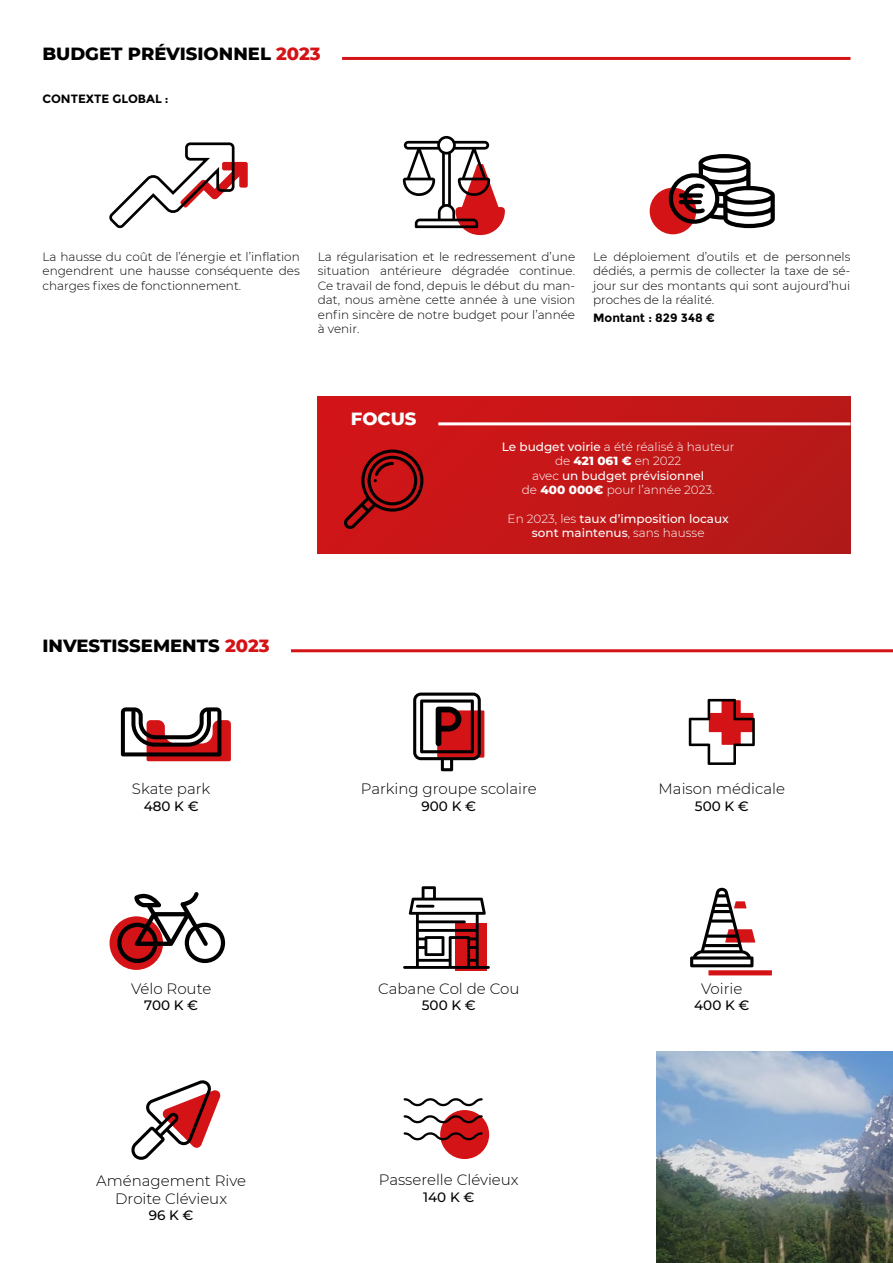
<style>
.page{position:relative;width:893px;height:1263px;background:#fff}
.page>*{position:absolute;margin:0;border:0;box-sizing:border-box;transform-origin:0 0}
.t1{font:800 18px "Montserrat";color:#000}
.t2{font:800 18px "Montserrat";letter-spacing:-.005em;color:#fff}
.t3{font:300 15px/18px "Montserrat";color:#000;text-align:center}
.t4{font:500 13.5px "Montserrat";color:#000}
.t5{font:300 12px/14.4px "Montserrat";color:#000;text-align:justify}
.t6{font:300 12px/14.4px "Montserrat";color:#fff;text-align:center}
.t7{font:500 12px/14.4px "Montserrat";color:#fff;text-align:center}
.t8{font:700 12px "Montserrat";color:#000}
.s1{color:#d41316}
.s2{font-weight:500}
.s3{font-weight:800}
.s4{font-weight:300}
</style>
<div class="page">
<hr style="left:342px;top:57px;width:508px;height:3px;background:#d41316">
<hr style="left:291px;top:649px;width:602px;height:3px;background:#d41316">
<div style="left:318px;top:397px;width:532px;height:157px;background:linear-gradient(to right,#d31518,#b51c1a)"></div>
<svg style="left:344px;top:449px;width:79px;height:80px;background:#a11012"></svg>
<hr style="left:438px;top:422px;width:412px;height:3px;background:#fff">
<div style="left:440px;top:1110px;width:49px;height:49px;background:#d41316;border-radius:50%"></div>
<svg style="left:404px;top:1098px;width:79px;height:8px"></svg>
<svg style="left:404px;top:1132px;width:79px;height:8px"></svg>
<svg style="left:404px;top:1115px;width:79px;height:8px"></svg>
<svg style="left:131px;top:1080px;width:90px;height:80px"></svg>
<svg style="left:690px;top:888px;width:82px;height:87px"></svg>
<svg style="left:121px;top:707px;width:110px;height:54px"></svg>
<div style="left:437px;top:710px;width:47px;height:48px;background:#d41316"></div>
<svg style="left:413px;top:692px;width:68px;height:79px"></svg>
<svg style="left:689px;top:699px;width:66px;height:66px"></svg>
<div style="left:455px;top:924px;width:32px;height:47px;background:#d41316"></div>
<svg style="left:403px;top:886px;width:87px;height:83px"></svg>
<hr style="left:416px;top:905px;width:18px;height:3px;background:#000">
<div style="left:110px;top:916px;width:53px;height:54px;background:#d41316;border-radius:50%"></div>
<svg style="left:117px;top:892px;width:108px;height:71px"></svg>
<svg style="left:403px;top:136px;width:102px;height:99px"></svg>
<svg style="left:109px;top:142px;width:139px;height:87px"></svg>
<div style="left:650px;top:188px;width:46px;height:46px;background:#d41316;border-radius:50%"></div>
<svg style="left:669px;top:154px;width:106px;height:74px"></svg>
<img style="left:657px;top:1052px;width:236px;height:211px">
<h1 class="t1" style="left:42px;top:40px;width:280px">BUDGET PRÉVISIONNEL <span class="s1">2023</span></h1>
<p class="t8" style="left:42px;top:92px;width:128px">CONTEXTE GLOBAL :</p>
<p class="t5" style="left:43px;top:249px;width:259px">La hausse du coût de l’énergie et l’inflation engendrent une hausse conséquente des charges fixes de fonctionnement.</p>
<p class="t5" style="left:318px;top:249px;width:259px">La régularisation et le redressement d’une situation antérieure dégradée continue.<br>Ce travail de fond, depuis le début du man&shy;dat, nous amène cette année à une vision enfin sincère de notre budget pour l’année à venir.</p>
<p class="t5" style="left:593px;top:249px;width:259px">Le déploiement d’outils et de personnels dédiés, a permis de collecter la taxe de sé&shy;jour sur des montants qui sont aujourd’hui proches de la réalité.</p>
<p class="t8" style="left:593px;top:311px;width:124px">Montant : 829 348 €</p>
<h1 class="t2" style="left:351px;top:405px;width:67px">FOCUS</h1>
<p class="t6" style="left:502px;top:439px;width:234px"><span class="s2">Le budget voirie</span> a été réalisé à hauteur de <span class="s3">421 061 €</span> en 2022<br>avec <span class="s2">un budget prévisionnel<br></span>de <span class="s3">400 000€</span> pour l’année 2023.</p>
<p class="t7" style="left:508px;top:511px;width:223px"><span class="s4">En 2023, les</span> taux d’imposition locaux sont maintenus<span class="s4">, sans hausse</span></p>
<h1 class="t1" style="left:42px;top:633px;width:229px">INVESTISSEMENTS <span class="s1">2023</span></h1>
<p class="t3" style="left:132px;top:780px;width:80px">Skate park</p>
<p class="t4" style="left:144px;top:796px;width:56px">480 K €</p>
<p class="t3" style="left:361px;top:780px;width:177px">Parking groupe scolaire</p>
<p class="t4" style="left:422px;top:796px;width:56px">900 K €</p>
<p class="t3" style="left:659px;top:780px;width:128px">Maison médicale</p>
<p class="t4" style="left:695px;top:796px;width:55px">500 K €</p>
<p class="t3" style="left:131px;top:979px;width:82px">Vélo Route</p>
<p class="t4" style="left:144px;top:996px;width:55px">700 K €</p>
<p class="t3" style="left:378px;top:979px;width:143px">Cabane Col de Cou</p>
<p class="t4" style="left:422px;top:996px;width:55px">500 K €</p>
<p class="t3" style="left:701px;top:979px;width:43px">Voirie</p>
<p class="t4" style="left:694px;top:996px;width:57px">400 K €</p>
<p class="t3" style="left:96px;top:1171px;width:151px">Aménagement Rive<br>Droite Clévieux</p>
<p class="t4" style="left:149px;top:1206px;width:46px">96 K €</p>
<p class="t3" style="left:379px;top:1170px;width:141px">Passerelle Clévieux</p>
<p class="t4" style="left:423px;top:1187px;width:53px">140 K €</p>
</div>
